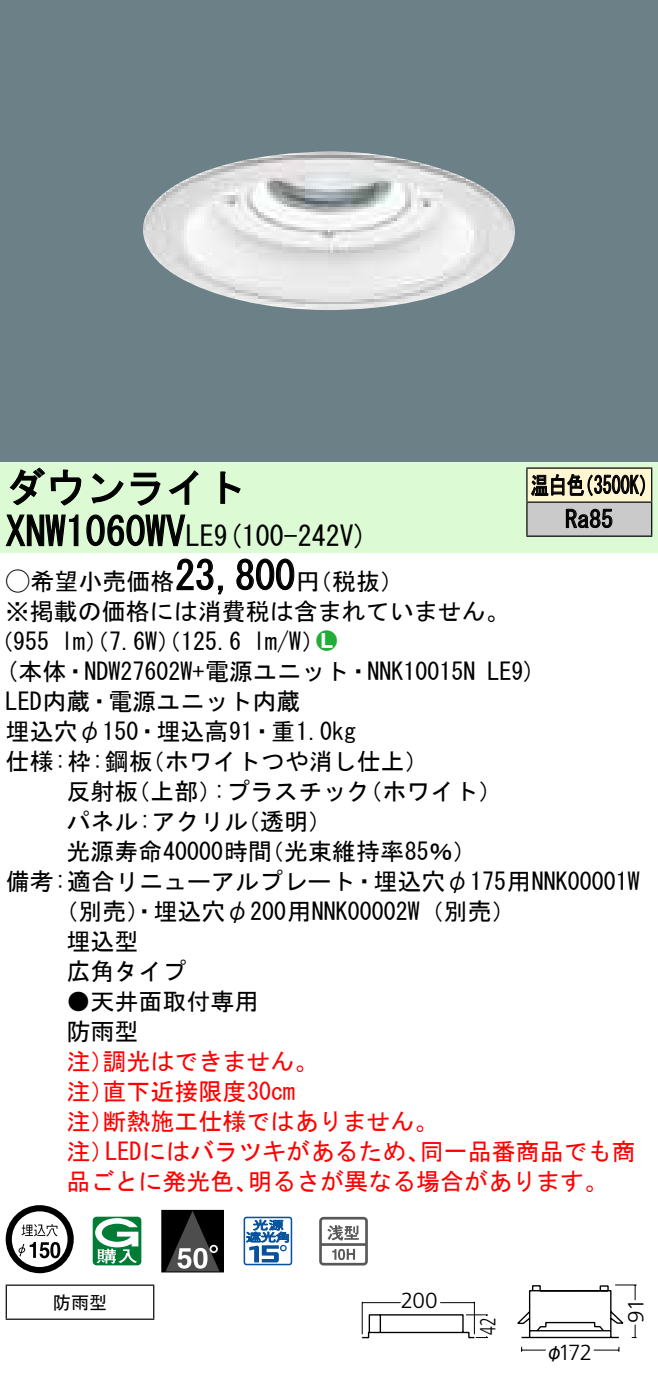
<style>
.page{position:relative;width:658px;height:1381px;background:#fff}
.page>*{position:absolute;margin:0;border:0;box-sizing:border-box;transform-origin:0 0}
.t1{font:40px "MS Gothic";color:#000}
.t2{font:28px "MS Gothic";color:#000}
.t3{font:24px/30.4px "MS Gothic";color:#000}
.t4{font:24px/30px "MS Gothic";color:#f00}
.t5{font:24px/34px "MS Gothic";color:#000;scale:.75 1}
.t6{font:24px "Ford Classification 1";color:#23ac38}
.t7{font:300 22px "Frutiger LT Std";letter-spacing:-.045em;color:#000}
.t8{font:300 22px "Frutiger LT Std";letter-spacing:-.045em;color:#000;scale:.72 1}
.t9{font:18px "MS Gothic";color:#000}
.t10{font:18px "Gothic MB101 Pro Regular 90 pv RKSJ H";color:#000}
.s1{font-size:28px}
.s2{font-family:"Ford Classification 1"}
.s3{color:#fff}
</style>
<div class="page">
<div style="left:0;top:0;width:658px;height:462px;background:#6c8087"></div>
<img style="left:143px;top:152px;width:372px;height:158px">
<div style="left:0;top:462px;width:658px;height:90px;background:#dcfad4"></div>
<svg style="left:9px;top:467px;width:73px;height:39px"></svg>
<svg style="left:91px;top:473px;width:33px;height:30px"></svg>
<svg style="left:130px;top:472px;width:30px;height:34px"></svg>
<svg style="left:168px;top:470px;width:30px;height:35px"></svg>
<svg style="left:220px;top:471px;width:21px;height:33px"></svg>
<svg style="left:5px;top:514px;width:74px;height:33px"></svg>
<svg style="left:86px;top:514px;width:100px;height:33px"></svg>
<svg style="left:176px;top:558px;width:47px;height:37px"></svg>
<svg style="left:236px;top:558px;width:59px;height:32px"></svg>
<svg style="left:6px;top:1205px;width:68px;height:68px"></svg>
<svg style="left:50px;top:1241px;width:10px;height:17px"></svg>
<svg style="left:93px;top:1216px;width:48px;height:49px"></svg>
<div style="left:162px;top:1210px;width:61px;height:61px;background:#000"></div>
<svg style="left:166px;top:1211px;width:53px;height:59px"></svg>
<div style="left:161px;top:1209px;width:63px;height:63px;border:1px solid #000"></div>
<svg style="left:243px;top:1216px;width:49px;height:49px"></svg>
<svg style="left:319px;top:1216px;width:49px;height:49px"></svg>
<hr style="left:6px;top:1284px;width:148px;height:1px;background:#000">
<hr style="left:6px;top:1285px;width:1px;height:33px;background:#000">
<hr style="left:153px;top:1285px;width:1px;height:33px;background:#000">
<hr style="left:6px;top:1318px;width:148px;height:1px;background:#000">
<div style="left:527px;top:468px;width:124px;height:34px;background:#fff6d2"></div>
<div style="left:527px;top:502px;width:124px;height:34px;background:#cacaca"></div>
<hr style="left:526px;top:467px;width:126px;height:2px;background:#000">
<hr style="left:526px;top:468px;width:1px;height:33px;background:#000">
<hr style="left:651px;top:468px;width:1px;height:33px;background:#000">
<hr style="left:526px;top:501px;width:126px;height:2px;background:#000">
<hr style="left:526px;top:502px;width:1px;height:33px;background:#000">
<hr style="left:651px;top:502px;width:1px;height:33px;background:#000">
<hr style="left:526px;top:535px;width:126px;height:2px;background:#000">
<svg style="left:531px;top:474px;width:114px;height:23px"></svg>
<svg style="left:565px;top:508px;width:47px;height:20px"></svg>
<hr style="left:361px;top:1301px;width:2px;height:33px;background:#000">
<svg style="left:362px;top:1301px;width:126px;height:38px"></svg>
<div style="left:411px;top:1290px;width:15px;height:20px;border:7px solid #fff;border-radius:50%"></div>
<div style="left:410px;top:1288px;width:17px;height:23px;border:7px solid #fff;border-radius:50%"></div>
<div style="left:424px;top:1290px;width:15px;height:20px;border:7px solid #fff;border-radius:50%"></div>
<div style="left:422px;top:1288px;width:18px;height:23px;border:7px solid #fff;border-radius:50%"></div>
<svg style="left:517px;top:1284px;width:120px;height:68px"></svg>
<h1 class="t1" style="left:6px;top:467px;width:242px">ダウンライト</h1>
<p class="t2" style="left:214px;top:522px;width:155px">(9 100-242 (V</p>
<h1 class="t1" style="left:6px;top:511px;width:210px">XNW1060WV<span class="s1">LE</span></h1>
<h1 class="t1" style="left:175px;top:555px;width:121px">23,800</h1>
<p class="t3" style="left:6px;top:566px;width:505px"><span class="s2">A</span>希望小売価格<br>※掲載の価格には消費税は含まれていません。</p>
<p class="t6" style="left:316px;top:629px;width:22px">2<span class="s3">7</span></p>
<p class="t3" style="left:296px;top:566px;width:109px">（円税抜(</p>
<p class="t3" style="left:253px;top:626px;width:73px">l m (W/</p>
<p class="t3" style="left:-11px;top:626px;width:62px">（955</p>
<p class="t3" style="left:61px;top:626px;width:182px">lm）（7.6 ）（W 125.6</p>
<p class="t5" style="left:565px;top:468px;width:65px;text-indent:-34px">温白色<br>Ra85</p>
<p class="t5" style="left:575px;top:468px;width:109px">（3500 (K</p>
<p class="t3" style="left:6px;top:656px;width:471px">(本体・NDW27602 +W 電源ユニット・NNK10015N</p>
<p class="t3" style="left:6px;top:686px;width:296px">LED内蔵・電源ユニット内蔵</p>
<p class="t3" style="left:6px;top:716px;width:352px">埋込穴φ150・埋込高91・重1.0kg</p>
<p class="t3" style="left:141px;top:746px;width:289px">（ホワイトつや消し仕上(</p>
<p class="t3" style="left:6px;top:746px;width:148px">仕様枠: :鋼板</p>
<p class="t3" style="left:487px;top:656px;width:50px">LE (9</p>
<p class="t3" style="left:66px;top:776px;width:74px">反射板</p>
<p class="t3" style="left:126px;top:776px;width:97px">（上部）</p>
<p class="t3" style="left:213px;top:776px;width:158px">:プラスチック</p>
<p class="t3" style="left:66px;top:806px;width:183px">パネル:アクリル</p>
<p class="t3" style="left:236px;top:806px;width:98px">（透明(</p>
<p class="t3" style="left:358px;top:776px;width:145px">（ホワイト(</p>
<p class="t3" style="left:66px;top:836px;width:207px">光源寿命40000時間</p>
<p class="t3" style="left:6px;top:866px;width:635px">備考:適合リニューアルプレート・埋込穴φ175用NNK00001W</p>
<p class="t3" style="left:54px;top:896px;width:463px">（別売）・埋込穴φ200用NNK00002 （W 別売(</p>
<p class="t3" style="left:66px;top:926px;width:74px">埋込型</p>
<p class="t3" style="left:66px;top:956px;width:121px">広角タイプ</p>
<p class="t3" style="left:66px;top:986px;width:194px">●天井面取付専用防雨型</p>
<p class="t4" style="left:102px;top:1046px;width:217px">調光はできません。</p>
<p class="t3" style="left:260px;top:836px;width:218px">（光束維持率85％(</p>
<p class="t4" style="left:102px;top:1046px;width:194px;text-indent:-36px">注）<br>直下近接限度30cm</p>
<p class="t4" style="left:102px;top:1076px;width:337px;text-indent:-36px">注）<br>断熱施工仕様ではありません。</p>
<p class="t4" style="left:66px;top:1106px;width:49px">注）</p>
<p class="t4" style="left:66px;top:1136px;width:49px">注）</p>
<p class="t4" style="left:105px;top:1136px;width:326px">LEDにはバラツキがあるため、</p>
<p class="t4" style="left:420px;top:1136px;width:217px">同一品番商品でも商</p>
<p class="t4" style="left:66px;top:1166px;width:194px">品ごとに発光色、</p>
<p class="t4" style="left:248px;top:1166px;width:362px">明るさが異なる場合があります。</p>
<p class="t9" style="left:53px;top:1293px;width:55px">防雨型</p>
<p class="t7" style="left:401px;top:1287px;width:38px">200</p>
<p class="t8" style="left:475px;top:1334px;width:25px;rotate:-90deg">42</p>
<p class="t7" style="left:558px;top:1339px;width:35px">172</p>
<p class="t10" style="left:545px;top:1336px;width:19px">φ</p>
<p class="t7" style="left:623px;top:1322px;width:25px;rotate:-90deg">91</p>
</div>
